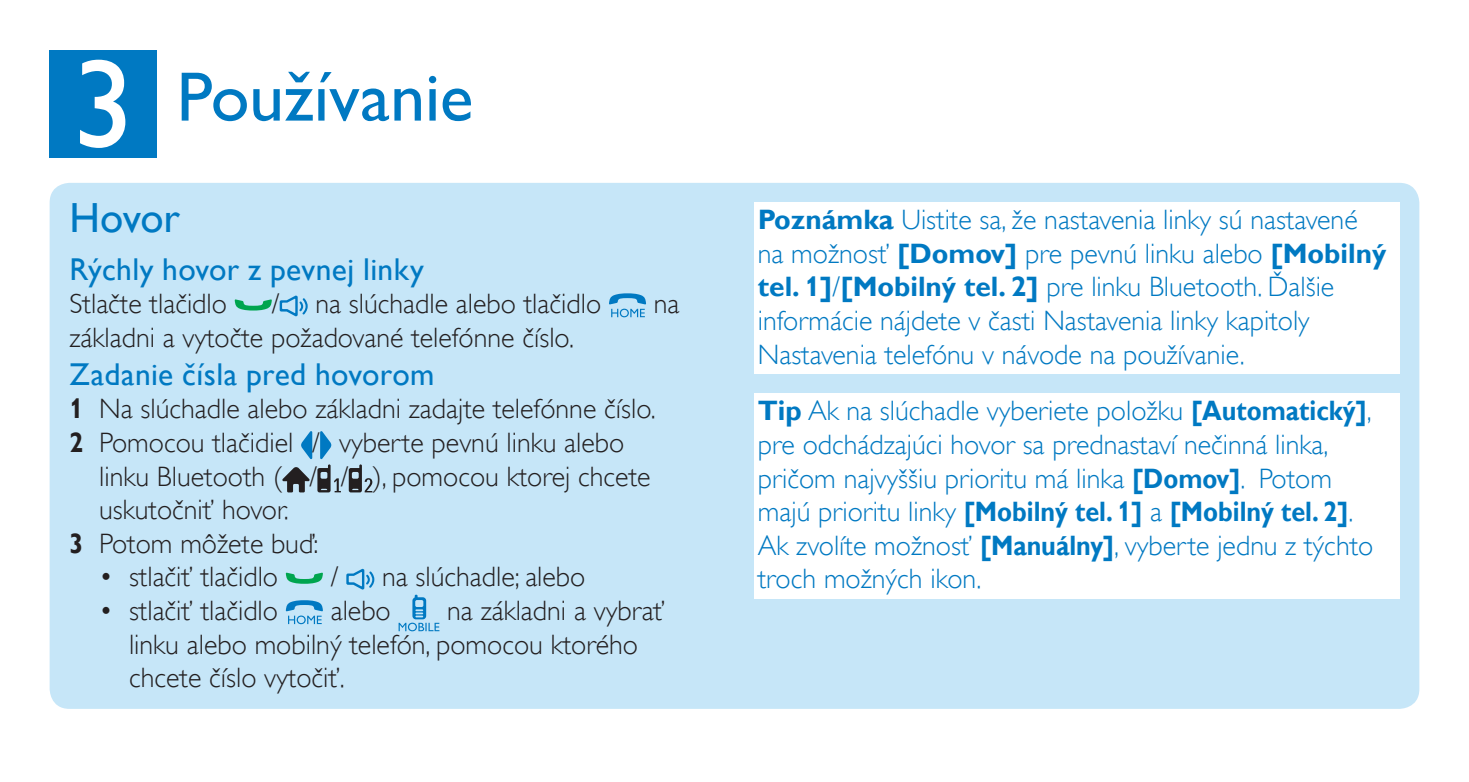
<style>
.page{position:relative;width:1469px;height:782px;background:#fff}
.page>*{position:absolute;margin:0;border:0;box-sizing:border-box;transform-origin:0 0}
.t1{font:70px "Gill Sans Alt One WGL";color:#0079c2}
.t2{font:42px "Gill Sans Alt One WGL";letter-spacing:-.01em;color:#0079c2}
.t3{font:31.5px "Gill Sans Alt One WGL";letter-spacing:.01em;color:#0079c2}
.t4{font:28px/33.6px "Gill Sans Alt One WGL Light";color:#0079c2}
.t5{font:28px/33.6px "Gill Sans Alt One WGL Light";color:#231f20}
.t6{font:700 28px "Gill Sans Alt One WGL";color:#0079c2;scale:.9 1}
.s1{font-size:126px;color:#fff}
.s2{font-family:"Gill Sans Alt One WGL";font-weight:700}
.s3{font-family:"Gill Sans Alt One WGL Light";font-weight:400}
</style>
<div class="page">
<div style="left:50px;top:183px;width:1369px;height:525px;background:#c6e6f8;border-radius:20px"></div>
<svg style="left:235px;top:299px;width:37px;height:11px"></svg>
<svg style="left:280px;top:295px;width:28px;height:21px"></svg>
<svg style="left:609px;top:293px;width:37px;height:24px"></svg>
<svg style="left:282px;top:431px;width:59px;height:61px"></svg>
<svg style="left:349px;top:464px;width:23px;height:28px"></svg>
<svg style="left:286px;top:572px;width:37px;height:11px"></svg>
<svg style="left:346px;top:568px;width:28px;height:21px"></svg>
<svg style="left:286px;top:600px;width:37px;height:24px"></svg>
<svg style="left:398px;top:594px;width:41px;height:37px"></svg>
<div style="left:754px;top:203px;width:645px;height:171px;background:#fff"></div>
<div style="left:754px;top:394px;width:645px;height:204px;background:#fff"></div>
<div style="left:50px;top:50px;width:107px;height:107px;background:#0079c2"></div>
<h1 class="t1" style="left:72px;top:49px;width:403px"><span class="s1">3</span> Používanie</h1>
<h2 class="t2" style="left:69px;top:189px;width:112px">Hovor</h2>
<p class="t3" style="left:69px;top:247px;width:356px">Rýchly hovor z pevnej linky</p>
<p class="t5" style="left:69px;top:287px;width:159px">Stlačte tlačidlo</p>
<p class="t5" style="left:272px;top:287px;width:9px">/</p>
<p class="t5" style="left:315px;top:287px;width:287px">na slúchadle alebo tlačidlo</p>
<p class="t5" style="left:654px;top:287px;width:27px">na</p>
<p class="t5" style="left:69px;top:320px;width:506px">základni a vytočte požadované telefónne číslo.</p>
<p class="t3" style="left:69px;top:352px;width:366px">Zadanie čísla pred hovorom</p>
<p class="t5" style="left:69px;top:392px;width:588px"><span class="s2">1</span> Na slúchadle alebo základni zadajte telefónne číslo.<br><span class="s2">2</span> Pomocou tlačidiel / vyberte pevnú linku alebo</p>
<p class="t5" style="left:99px;top:459px;width:553px">linku Bluetooth ( / / ), pomocou ktorej chcete</p>
<p class="t5" style="left:99px;top:493px;width:191px">uskutočniť hovor.</p>
<p class="t5" style="left:69px;top:526px;width:250px"><span class="s2">3</span> Potom môžete buď:</p>
<p class="t5" style="left:99px;top:560px;width:180px">• stlačiť tlačidlo</p>
<p class="t5" style="left:331px;top:560px;width:9px">/</p>
<p class="t5" style="left:382px;top:560px;width:205px">na slúchadle; alebo</p>
<p class="t5" style="left:99px;top:593px;width:180px">• stlačiť tlačidlo</p>
<p class="t5" style="left:331px;top:593px;width:62px">alebo</p>
<p class="t5" style="left:129px;top:593px;width:537px;text-indent:318px">na základni a vybrať linku alebo mobilný telefón, pomocou ktorého chcete číslo vytočiť.</p>
<p class="t4" style="left:758px;top:203px;width:630px"><span class="s2">Poznámka</span> Uistite sa, že nastavenia linky sú nastavené na možnosť <span class="s2">[Domov]</span> pre pevnú linku alebo <span class="s2">[Mobilný tel. 1]</span>/<span class="s2">[Mobilný tel. 2]</span> pre linku Bluetooth. Ďalšie informácie nájdete v časti Nastavenia linky kapitoly Nastavenia telefónu v návode na používanie.</p>
<p class="t4" style="left:758px;top:394px;width:615px"><span class="s2">Tip</span> Ak na slúchadle vyberiete položku <span class="s2">[Automatický]</span>, pre odchádzajúci hovor sa prednastaví nečinná linka, pričom najvyššiu prioritu má linka <span class="s2">[Domov]</span>. Potom</p>
<p class="t6" style="left:758px;top:492px;width:663px"><span class="s3">majú prioritu linky</span> [Mobilný tel. 1] <span class="s3">a</span> [Mobilný tel. 2]<span class="s3">.</span></p>
<p class="t4" style="left:758px;top:528px;width:617px">Ak zvolíte možnosť <span class="s2">[Manuálny]</span>, vyberte jednu z týchto troch možných ikon.</p>
</div>
